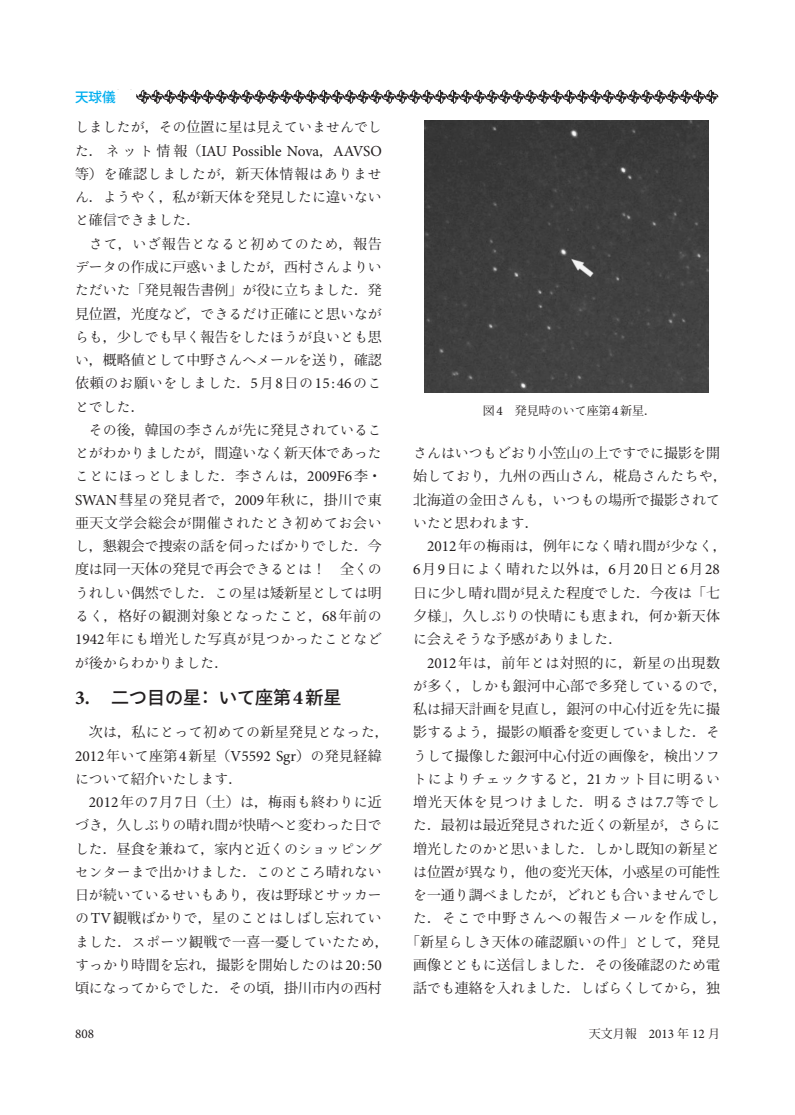
<style>
.page{position:relative;width:795px;height:1115px;background:#fff}
.page>*{position:absolute;margin:0;border:0;box-sizing:border-box;transform-origin:0 0}
.t1{font:500 18px "Koz Go Pro";color:#231f20}
.t2{font:15.3px "Minion Pro";color:#231f20}
.t3{font:13.95px/23.2px "Ryo Text Plus N";color:#231f20;text-align:justify}
.t4{font:13.95px "Koz Min Pro";color:#231f20}
.t5{font:13.95px/23.2px "Koz Min Pro";letter-spacing:.03em;color:#231f20}
.t6{font:13.95px/23.2px "Koz Min Pro";letter-spacing:.05em;color:#231f20}
.t7{font:13.95px "Ryo Text Plus N";letter-spacing:.025em;color:#231f20}
.t8{font:13.95px "Ryo Text Plus N";letter-spacing:.03em;color:#231f20}
.t9{font:500 13.5px "Koz Go Pro";color:#00aeef}
.t10{font:13.2px "Minion Pro";color:#231f20}
.t11{font:12px "Koz Min Pro";color:#231f20}
.s1{font-family:"Koz Min Pro"}
.s2{font-family:"Ryo Text Plus N";font-size:13.95px}
.s3{font-family:"Koz Min Pro";font-size:13.95px}
.s4{font-family:"Ryo Text Plus N"}
.s5{font-family:"Minion Pro";font-size:15.3px}
.s6{font-family:"Minion Pro";font-weight:700;font-size:19.8px}
.s7{font-family:"Ryo Gothic Plus N"}
.s8{font-family:"Minion Pro";font-size:13.2px}
</style>
<div class="page">
<svg style="left:136px;top:90px;width:582px;height:14px"></svg>
<div style="left:424px;top:120px;width:285px;height:272px;background:#3e3e3e"></div>
<p class="t9" style="left:75px;top:88px;width:55px">天球儀　</p>
<p class="t3" style="left:75px;top:116px;width:308px">しましたが<span class="s1">，</span>その<span class="s1">位置</span>に<span class="s1">星</span>は<span class="s1">見</span>えていませんでし</p>
<p class="t2" style="left:75px;top:140px;width:308px"><span class="s2">た</span><span class="s3">．</span><span class="s2">ネット</span><span class="s3">情報（</span>IAU Possible Nova<span class="s3">，</span>AAVSO</p>
<p class="t3" style="left:75px;top:162px;width:308px"><span class="s1">等）</span>を<span class="s1">確認</span>しましたが<span class="s1">，新天体情報</span>はありません<span class="s1">．</span>ようやく<span class="s1">，私</span>が<span class="s1">新天体</span>を<span class="s1">発見</span>したに<span class="s1">違</span>いないと<span class="s1">確信</span>できました<span class="s1">．</span></p>
<p class="t3" style="left:75px;top:232px;width:308px;text-align:right">さて<span class="s1">，</span>いざ<span class="s1">報告</span>となると<span class="s1">初</span>めてのため<span class="s1">，報告</span>データの<span class="s1">作成</span>に<span class="s1">戸惑</span>いましたが<span class="s1">，西村</span>さんよりい</p>
<p class="t4" style="left:75px;top:280px;width:308px"><span class="s4">ただいた</span>「発見報告書例」<span class="s4">が</span>役<span class="s4">に</span>立<span class="s4">ちました</span>．発</p>
<p class="t3" style="left:75px;top:302px;width:308px"><span class="s1">見位置，光度</span>など<span class="s1">，</span>できるだけ<span class="s1">正確</span>にと<span class="s1">思</span>いながらも<span class="s1">，少</span>しでも<span class="s1">早</span>く<span class="s1">報告</span>をしたほうが<span class="s1">良</span>いとも<span class="s1">思</span>い<span class="s1">，概略値</span>として<span class="s1">中野</span>さんへメールを<span class="s1">送</span>り<span class="s1">，確認依頼</span>のお<span class="s1">願</span>いをしました<span class="s1">．</span><span class="s5">5</span><span class="s1">月</span><span class="s5">8</span><span class="s1">日</span>の<span class="s5">15 : 46</span>のことでした<span class="s1">．</span></p>
<p class="t3" style="left:75px;top:418px;width:308px;text-indent:14px">その<span class="s1">後，韓国</span>の<span class="s1">李</span>さんが<span class="s1">先</span>に<span class="s1">発見</span>されていることがわかりましたが<span class="s1">，間違</span>いなく<span class="s1">新天体</span>であったことにほっとしました<span class="s1">．李</span>さんは<span class="s1">，</span><span class="s5">2009F6</span><span class="s1">李・</span></p>
<p class="t6" style="left:75px;top:487px;width:308px"><span class="s5">SWAN</span>彗星<span class="s4">の</span>発見者<span class="s4">で</span>，<span class="s5">2009</span>年秋<span class="s4">に</span>，掛川<span class="s4">で</span>東亜天文学会総会<span class="s4">が</span>開催<span class="s4">されたとき</span>初<span class="s4">めてお</span>会<span class="s4">い</span></p>
<p class="t3" style="left:75px;top:534px;width:308px">し<span class="s1">，懇親会</span>で<span class="s1">捜索</span>の<span class="s1">話</span>を<span class="s1">伺</span>ったばかりでした<span class="s1">．今</span></p>
<p class="t4" style="left:75px;top:559px;width:308px">度<span class="s4">は</span>同一天体<span class="s4">の</span>発見<span class="s4">で</span>再会<span class="s4">できるとは</span>！　全<span class="s4">くの</span></p>
<p class="t3" style="left:75px;top:581px;width:308px">うれしい<span class="s1">偶然</span>でした<span class="s1">．</span>この<span class="s1">星</span>は<span class="s1">矮新星</span>としては<span class="s1">明</span>るく<span class="s1">，格好</span>の<span class="s1">観測対象</span>となったこと<span class="s1">，</span><span class="s5">68</span><span class="s1">年前</span>の<span class="s5">1942</span><span class="s1">年</span>にも<span class="s1">増光</span>した<span class="s1">写真</span>が<span class="s1">見</span>つかったことなどが<span class="s1">後</span>からわかりました<span class="s1">．</span></p>
<p class="t1" style="left:75px;top:685px;width:268px"><span class="s6">3.</span> 二<span class="s7">つ</span>目<span class="s7">の</span>星：<span class="s7">いて</span>座第<span class="s6">4</span>新星</p>
<p class="t8" style="left:89px;top:723px;width:301px"><span class="s1">次</span>は<span class="s1">，私</span>にとって<span class="s1">初</span>めての<span class="s1">新星発見</span>となった<span class="s1">，</span></p>
<p class="t2" style="left:75px;top:745px;width:308px">2012<span class="s3">年</span><span class="s2">いて</span><span class="s3">座第</span>4<span class="s3">新星（</span>V5592 Sgr<span class="s3">）</span><span class="s2">の</span><span class="s3">発見経緯</span></p>
<p class="t3" style="left:75px;top:767px;width:169px">について<span class="s1">紹介</span>いたします<span class="s1">．</span></p>
<p class="t4" style="left:89px;top:792px;width:294px"><span class="s5">2012</span>年<span class="s4">の</span><span class="s5">7</span>月<span class="s5">7</span>日（土）<span class="s4">は</span>，梅雨<span class="s4">も</span>終<span class="s4">わりに</span>近</p>
<p class="t3" style="left:75px;top:813px;width:315px;text-align:left">づき<span class="s1">，久</span>しぶりの<span class="s1">晴</span>れ<span class="s1">間</span>が<span class="s1">快晴</span>へと<span class="s1">変</span>わった<span class="s1">日</span>でした<span class="s1">．昼食</span>を<span class="s1">兼</span>ねて<span class="s1">，家内</span>と<span class="s1">近</span>くのショッピングセンターまで<span class="s1">出</span>かけました<span class="s1">．</span>このところ<span class="s1">晴</span>れない<span class="s1">日</span>が<span class="s1">続</span>いているせいもあり<span class="s1">，夜</span>は<span class="s1">野球</span>とサッカーの<span class="s5">TV</span><span class="s1">観戦</span>ばかりで<span class="s1">，星</span>のことはしばし<span class="s1">忘</span>れていました<span class="s1">．</span>スポーツ<span class="s1">観戦</span>で<span class="s1">一喜一憂</span>していたため<span class="s1">，</span>すっかり<span class="s1">時間</span>を<span class="s1">忘</span>れ<span class="s1">，撮影</span>を<span class="s1">開始</span>したのは<span class="s5">20 : 50</span><span class="s1">頃</span>になってからでした<span class="s1">．</span>その<span class="s1">頃，掛川市内</span>の<span class="s1">西村</span></p>
<p class="t11" style="left:483px;top:402px;width:175px">図<span class="s8">4</span>　発見時<span class="s4">のいて</span>座第<span class="s8">4</span>新星．</p>
<p class="t3" style="left:413px;top:441px;width:315px;text-align:left">さんはいつもどおり<span class="s1">小笠山</span>の<span class="s1">上</span>ですでに<span class="s1">撮影</span>を<span class="s1">開始</span>しており<span class="s1">，九州</span>の<span class="s1">西山</span>さん<span class="s1">，椛島</span>さんたちや<span class="s1">，北海道</span>の<span class="s1">金田</span>さんも<span class="s1">，</span>いつもの<span class="s1">場所</span>で<span class="s1">撮影</span>されていたと<span class="s1">思</span>われます<span class="s1">．</span></p>
<p class="t5" style="left:413px;top:534px;width:315px;text-indent:14px"><span class="s5">2012</span>年<span class="s4">の</span>梅雨<span class="s4">は</span>，例年<span class="s4">になく</span>晴<span class="s4">れ</span>間<span class="s4">が</span>少<span class="s4">なく</span>，<br><span class="s5">6</span>月<span class="s5">9</span>日<span class="s4">によく</span>晴<span class="s4">れた</span>以外<span class="s4">は</span>，<span class="s5">6</span>月<span class="s5">20</span>日<span class="s4">と</span><span class="s5">6</span>月<span class="s5">28</span>日<span class="s4">に</span>少<span class="s4">し</span>晴<span class="s4">れ</span>間<span class="s4">が</span>見<span class="s4">えた</span>程度<span class="s4">でした</span>．今夜<span class="s4">は</span>「七夕様」，久<span class="s4">しぶりの</span>快晴<span class="s4">にも</span>恵<span class="s4">まれ</span>，何<span class="s4">か</span>新天体</p>
<p class="t3" style="left:413px;top:627px;width:211px">に<span class="s1">会</span>えそうな<span class="s1">予感</span>がありました<span class="s1">．</span></p>
<p class="t6" style="left:427px;top:650px;width:294px"><span class="s5">2012</span>年<span class="s4">は</span>，前年<span class="s4">とは</span>対照的<span class="s4">に</span>，新星<span class="s4">の</span>出現数</p>
<p class="t7" style="left:413px;top:677px;width:315px">が<span class="s1">多</span>く<span class="s1">，</span>しかも<span class="s1">銀河中心部</span>で<span class="s1">多発</span>しているので<span class="s1">，</span></p>
<p class="t4" style="left:413px;top:699px;width:308px">私<span class="s4">は</span>掃天計画<span class="s4">を</span>見直<span class="s4">し</span>，銀河<span class="s4">の</span>中心付近<span class="s4">を</span>先<span class="s4">に</span>撮</p>
<p class="t3" style="left:413px;top:720px;width:308px"><span class="s1">影</span>するよう<span class="s1">，撮影</span>の<span class="s1">順番</span>を<span class="s1">変更</span>していました<span class="s1">．</span>そ</p>
<p class="t4" style="left:413px;top:745px;width:308px"><span class="s4">うして</span>撮像<span class="s4">した</span>銀河中心付近<span class="s4">の</span>画像<span class="s4">を</span>，検出<span class="s4">ソフ</span></p>
<p class="t3" style="left:413px;top:767px;width:308px">トによりチェックすると<span class="s1">，</span><span class="s5">21</span>カット<span class="s1">目</span>に<span class="s1">明</span>るい<span class="s1">増光天体</span>を<span class="s1">見</span>つけました<span class="s1">．明</span>るさは<span class="s5">7.7</span><span class="s1">等</span>でした<span class="s1">．最初</span>は<span class="s1">最近発見</span>された<span class="s1">近</span>くの<span class="s1">新星</span>が<span class="s1">，</span>さらに<span class="s1">増光</span>したのかと<span class="s1">思</span>いました<span class="s1">．</span>しかし<span class="s1">既知</span>の<span class="s1">新星</span>と</p>
<p class="t4" style="left:413px;top:861px;width:308px"><span class="s4">は</span>位置<span class="s4">が</span>異<span class="s4">なり</span>，他<span class="s4">の</span>変光天体，小惑星<span class="s4">の</span>可能性</p>
<p class="t3" style="left:413px;top:883px;width:315px">を<span class="s1">一通</span>り<span class="s1">調</span>べましたが<span class="s1">，</span>どれとも<span class="s1">合</span>いませんでした<span class="s1">．</span>そこで<span class="s1">中野</span>さんへの<span class="s1">報告</span>メールを<span class="s1">作成</span>し<span class="s1">，</span></p>
<p class="t4" style="left:406px;top:931px;width:315px">「新星<span class="s4">らしき</span>天体<span class="s4">の</span>確認願<span class="s4">いの</span>件」<span class="s4">として</span>，発見</p>
<p class="t3" style="left:413px;top:953px;width:308px"><span class="s1">画像</span>とともに<span class="s1">送信</span>しました<span class="s1">．</span>その<span class="s1">後確認</span>のため<span class="s1">電話</span>でも<span class="s1">連絡</span>を<span class="s1">入</span>れました<span class="s1">．</span>しばらくしてから<span class="s1">，独</span></p>
<p class="t10" style="left:75px;top:1024px;width:21px">808</p>
<p class="t11" style="left:589px;top:1024px;width:133px">天文月報　<span class="s8">2013</span> 年 <span class="s8">12</span> 月</p>
</div>
